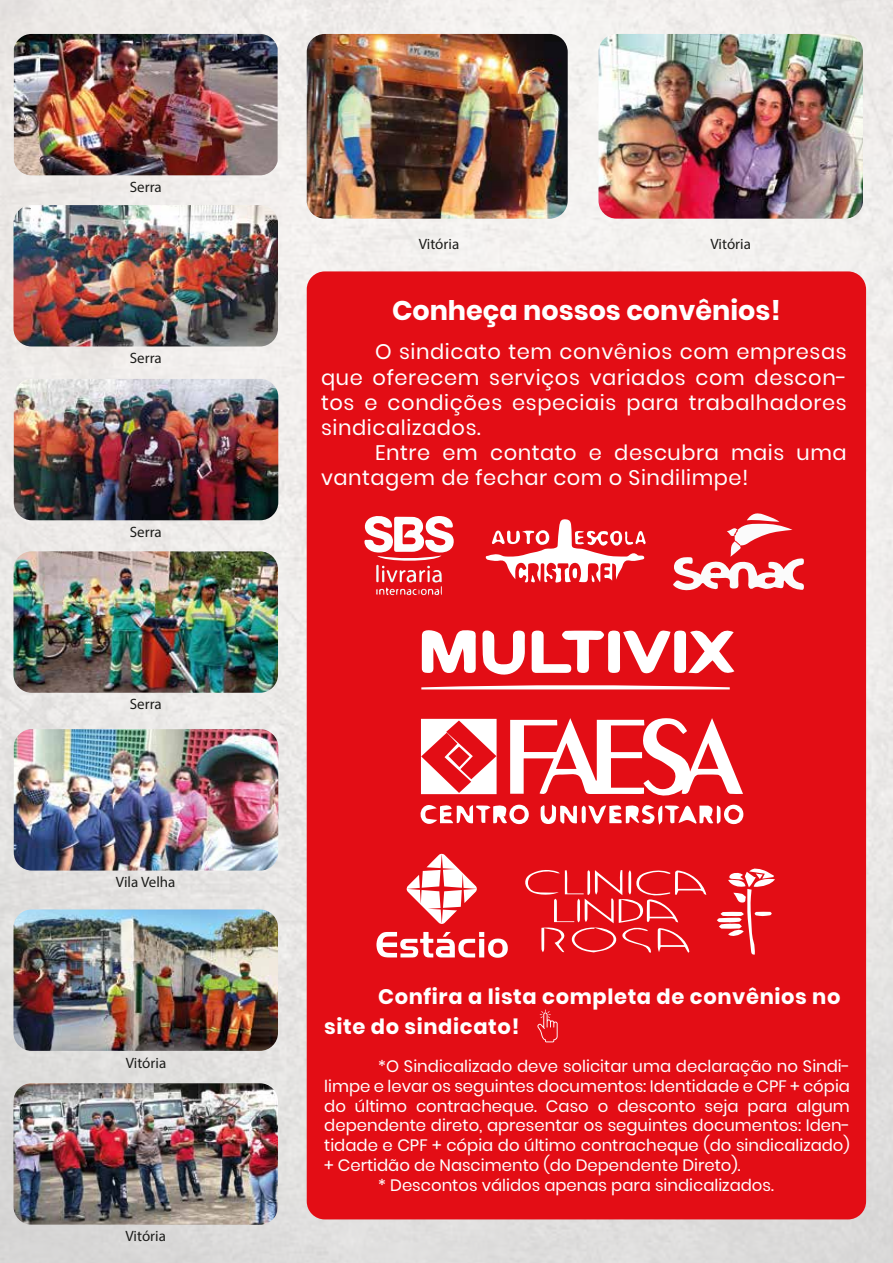
<style>
.page{position:relative;width:893px;height:1263px;background:#fff}
.page>*{position:absolute;margin:0;border:0;box-sizing:border-box;transform-origin:0 0}
.t1{font:700 27px "Poppins";color:#fff}
.t2{font:21px/25.2px "Poppins";letter-spacing:.025em;color:#fff;text-align:justify}
.t3{font:700 21px/30px "Poppins";letter-spacing:.03em;color:#fff}
.t4{font:16.5px "Poppins";color:#fff}
.t5{font:15px "Myriad Pro";color:#1d1d1b}
</style>
<div class="page">
<img style="left:0;top:0;width:893px;height:1263px">
<div style="left:307px;top:271px;width:559px;height:948px;background:#e30d15;border-radius:18px"></div>
<img style="left:14px;top:34px;width:264px;height:141px">
<img style="left:14px;top:205px;width:264px;height:141px">
<img style="left:14px;top:379px;width:264px;height:141px">
<img style="left:307px;top:34px;width:261px;height:185px">
<img style="left:598px;top:34px;width:265px;height:185px">
<img style="left:14px;top:551px;width:264px;height:142px">
<img style="left:14px;top:729px;width:264px;height:141px">
<img style="left:14px;top:909px;width:264px;height:142px">
<img style="left:14px;top:1083px;width:264px;height:142px">
<svg style="left:420px;top:718px;width:323px;height:107px"></svg>
<svg style="left:421px;top:630px;width:313px;height:59px"></svg>
<svg style="left:407px;top:854px;width:70px;height:70px"></svg>
<svg style="left:376px;top:932px;width:132px;height:26px"></svg>
<svg style="left:525px;top:870px;width:181px;height:83px"></svg>
<svg style="left:717px;top:868px;width:58px;height:87px"></svg>
<svg style="left:537px;top:1009px;width:21px;height:33px"></svg>
<svg style="left:364px;top:516px;width:90px;height:80px"></svg>
<svg style="left:673px;top:513px;width:131px;height:78px"></svg>
<svg style="left:486px;top:519px;width:160px;height:64px"></svg>
<p class="t5" style="left:130px;top:178px;width:34px">Serra</p>
<p class="t5" style="left:130px;top:349px;width:34px">Serra</p>
<p class="t5" style="left:130px;top:523px;width:34px">Serra</p>
<p class="t5" style="left:130px;top:695px;width:34px">Serra</p>
<p class="t5" style="left:116px;top:873px;width:61px">Vila Velha</p>
<p class="t5" style="left:126px;top:1053px;width:42px">Vitória</p>
<p class="t5" style="left:126px;top:1227px;width:42px">Vitória</p>
<p class="t5" style="left:419px;top:235px;width:42px">Vitória</p>
<p class="t5" style="left:710px;top:235px;width:42px">Vitória</p>
<h1 class="t1" style="left:392px;top:294px;width:390px">Conheça nossos convênios!</h1>
<p class="t2" style="left:321px;top:339px;width:528px;text-indent:54px">O sindicato tem convênios com empresas que oferecem serviços variados com descon&shy;tos e condições especiais para trabalhadores sindicalizados.</p>
<p class="t2" style="left:321px;top:440px;width:527px;text-indent:54px">Entre em contato e descubra mais uma vantagem de fechar com o Sindilimpe!</p>
<p class="t3" style="left:324px;top:982px;width:518px;text-indent:54px">Confira a lista completa de convênios no site do sindicato!</p>
<p class="t4" style="left:378px;top:1057px;width:473px">*O Sindicalizado deve solicitar uma declaração no Sindi-</p>
<p class="t4" style="left:324px;top:1076px;width:527px">limpe e levar os seguintes documentos: Identidade e CPF + cópia</p>
<p class="t4" style="left:324px;top:1096px;width:527px">do último contracheque. Caso o desconto seja para algum</p>
<p class="t4" style="left:324px;top:1116px;width:527px">dependente direto, apresentar os seguintes documentos: Iden-</p>
<p class="t4" style="left:324px;top:1136px;width:527px">tidade e CPF + cópia do último contracheque (do sindicalizado)</p>
<p class="t4" style="left:324px;top:1156px;width:418px">+ Certidão de Nascimento (do Dependente Direto).</p>
<p class="t4" style="left:378px;top:1175px;width:397px">* Descontos válidos apenas para sindicalizados.</p>
</div>
